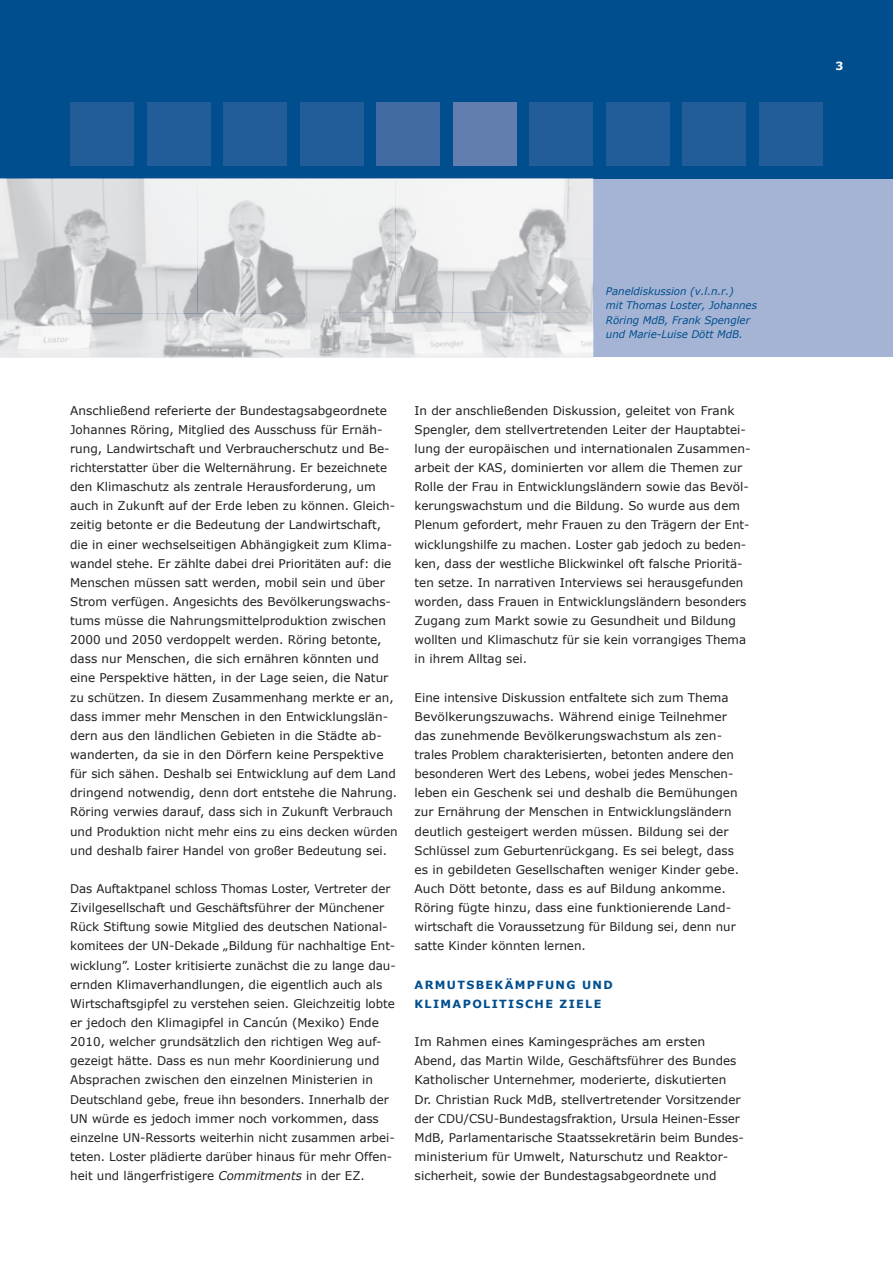
<style>
.page{position:relative;width:893px;height:1263px;background:#fff}
.page>*{position:absolute;margin:0;border:0;box-sizing:border-box;transform-origin:0 0}
.t1{font:12px/19.2px "Verdana";color:#231f20}
.t2{font:700 11.25px/19.2px "Verdana";letter-spacing:.12em;color:#004e8e}
.t3{font:700 11.25px "Verdana";color:#fff}
.t4{font:italic 10.5px/14.4px "Verdana";letter-spacing:-.005em;color:#004e8e}
.s1{font-style:italic}
</style>
<div class="page">
<div style="left:0;top:179px;width:893px;height:178px;background:#a5b4d4"></div>
<div style="left:0;top:0;width:893px;height:179px;background:#004e8e"></div>
<div style="left:70px;top:102px;width:64px;height:64px;background:#235d99"></div>
<div style="left:147px;top:102px;width:63px;height:64px;background:#235d99"></div>
<div style="left:223px;top:102px;width:64px;height:64px;background:#235d99"></div>
<div style="left:606px;top:102px;width:64px;height:64px;background:#235d99"></div>
<div style="left:682px;top:102px;width:64px;height:64px;background:#235d99"></div>
<div style="left:759px;top:102px;width:64px;height:64px;background:#235d99"></div>
<div style="left:300px;top:102px;width:64px;height:64px;background:#235d99"></div>
<div style="left:376px;top:102px;width:64px;height:64px;background:#406aa1"></div>
<div style="left:453px;top:102px;width:64px;height:64px;background:#617eaf"></div>
<div style="left:529px;top:102px;width:64px;height:64px;background:#235d99"></div>
<img style="left:0;top:357px;width:593px;height:1px">
<img style="left:0;top:179px;width:197px;height:133px">
<img style="left:197px;top:179px;width:396px;height:133px">
<img style="left:0;top:312px;width:593px;height:45px">
<p class="t3" style="left:836px;top:59px;width:9px">3</p>
<p class="t4" style="left:606px;top:284px;width:153px">Paneldiskussion (v.l.n.r.)<br>mit Thomas Loster, Johannes<br>Röring MdB, Frank Spengler und Marie-Luise Dött MdB.</p>
<p class="t1" style="left:70px;top:401px;width:329px">Anschließend referierte der Bundestagsabgeordnete Johannes Röring, Mitglied des Ausschuss für Ernäh&shy;rung, Landwirtschaft und Verbraucherschutz und Be&shy;richterstatter über die Welternährung. Er bezeichnete den Klimaschutz als zentrale Herausforderung, um auch in Zukunft auf der Erde leben zu können. Gleich&shy;zeitig betonte er die Bedeutung der Landwirtschaft, die in einer wechselseitigen Abhängigkeit zum Klima&shy;wandel stehe. Er zählte dabei drei Prioritäten auf: die Menschen müssen satt werden, mobil sein und über Strom verfügen. Angesichts des Bevölkerungswachs&shy;tums müsse die Nahrungsmittelproduktion zwischen 2000 und 2050 verdoppelt werden. Röring betonte, dass nur Menschen, die sich ernähren könnten und eine Perspektive hätten, in der Lage seien, die Natur zu schützen. In diesem Zusammenhang merkte er an, dass immer mehr Menschen in den Entwicklungslän&shy;dern aus den ländlichen Gebieten in die Städte ab&shy;wanderten, da sie in den Dörfern keine Perspektive für sich sähen. Deshalb sei Entwicklung auf dem Land dringend notwendig, denn dort entstehe die Nahrung.<br>Röring verwies darauf, dass sich in Zukunft Verbrauch und Produktion nicht mehr eins zu eins decken würden und deshalb fairer Handel von großer Bedeutung sei.</p>
<p class="t1" style="left:70px;top:879px;width:327px">Das Auftaktpanel schloss Thomas Loster, Vertreter der Zivilgesellschaft und Geschäftsführer der Münchener Rück Stiftung sowie Mitglied des deutschen National&shy;komitees der UN-Dekade „Bildung für nachhaltige Ent&shy;wicklung”. Loster kritisierte zunächst die zu lange dau&shy;ernden Klimaverhandlungen, die eigentlich auch als Wirtschaftsgipfel zu verstehen seien. Gleichzeitig lobte er jedoch den Klimagipfel in Cancún (Mexiko) Ende 2010, welcher grundsätzlich den richtigen Weg auf&shy;gezeigt hätte. Dass es nun mehr Koor dinierung und Absprachen zwischen den einzelnen Ministerien in Deutschland gebe, freue ihn besonders. Innerhalb der UN würde es jedoch immer noch vorkommen, dass einzelne UN-Ressorts weiterhin nicht zusammen arbei&shy;teten. Loster plädierte darüber hinaus für mehr Offen&shy;heit und längerfristigere <span class="s1">Commitments</span> in der EZ.</p>
<p class="t1" style="left:415px;top:401px;width:337px">In der anschließenden Diskussion, geleitet von Frank Spengler, dem stellvertretenden Leiter der Hauptabtei&shy;lung der europäischen und internationalen Zusammen&shy;arbeit der KAS, dominierten vor allem die Themen zur Rolle der Frau in Entwicklungsländern sowie das Bevöl&shy;kerungswachstum und die Bildung. So wurde aus dem Plenum gefordert, mehr Frauen zu den Trägern der Ent&shy;wicklungshilfe zu machen. Loster gab jedoch zu beden&shy;ken, dass der westliche Blickwinkel oft falsche Prioritä&shy;ten setze. In narrativen Interviews sei herausgefunden worden, dass Frauen in Entwicklungsländern besonders Zugang zum Markt sowie zu Gesundheit und Bildung wollten und Klimaschutz für sie kein vorrangiges Thema in ihrem Alltag sei.</p>
<p class="t1" style="left:415px;top:688px;width:326px">Eine intensive Diskussion entfaltete sich zum Thema Bevölkerungszuwachs. Während einige Teilnehmer das zunehmende Bevölkerungswachstum als zen&shy;trales Problem charakterisierten, betonten andere den besonderen Wert des Lebens, wobei jedes Menschen&shy;leben ein Geschenk sei und deshalb die Bemühungen zur Ernährung der Menschen in Entwicklungsländern deutlich gesteigert werden müssen. Bildung sei der Schlüssel zum Geburtenrückgang. Es sei belegt, dass es in gebildeten Gesellschaften weniger Kinder gebe.<br>Auch Dött betonte, dass es auf Bildung ankomme.<br>Röring fügte hinzu, dass eine funktionierende Land&shy;wirtschaft die Voraussetzung für Bildung sei, denn nur satte Kinder könnten lernen.</p>
<p class="t2" style="left:415px;top:975px;width:200px">ARMUTSBEKÄMPFUNG UND<br>KLIMAPOLITISCHE ZIELE</p>
<p class="t1" style="left:415px;top:1032px;width:331px">Im Rahmen eines Kamingespräches am ersten Abend, das Martin Wilde, Geschäftsführer des Bundes Katholischer Unternehmer, moderierte, diskutierten Dr. Christian Ruck MdB, stellvertretender Vorsitzender der CDU/CSU-Bundestagsfraktion, Ursula Heinen-Esser MdB, Parlamentarische Staatssekretärin beim Bundes&shy;ministerium für Umwelt, Naturschutz und Reaktor&shy;sicherheit, sowie der Bundestagsabgeordnete und</p>
</div>
